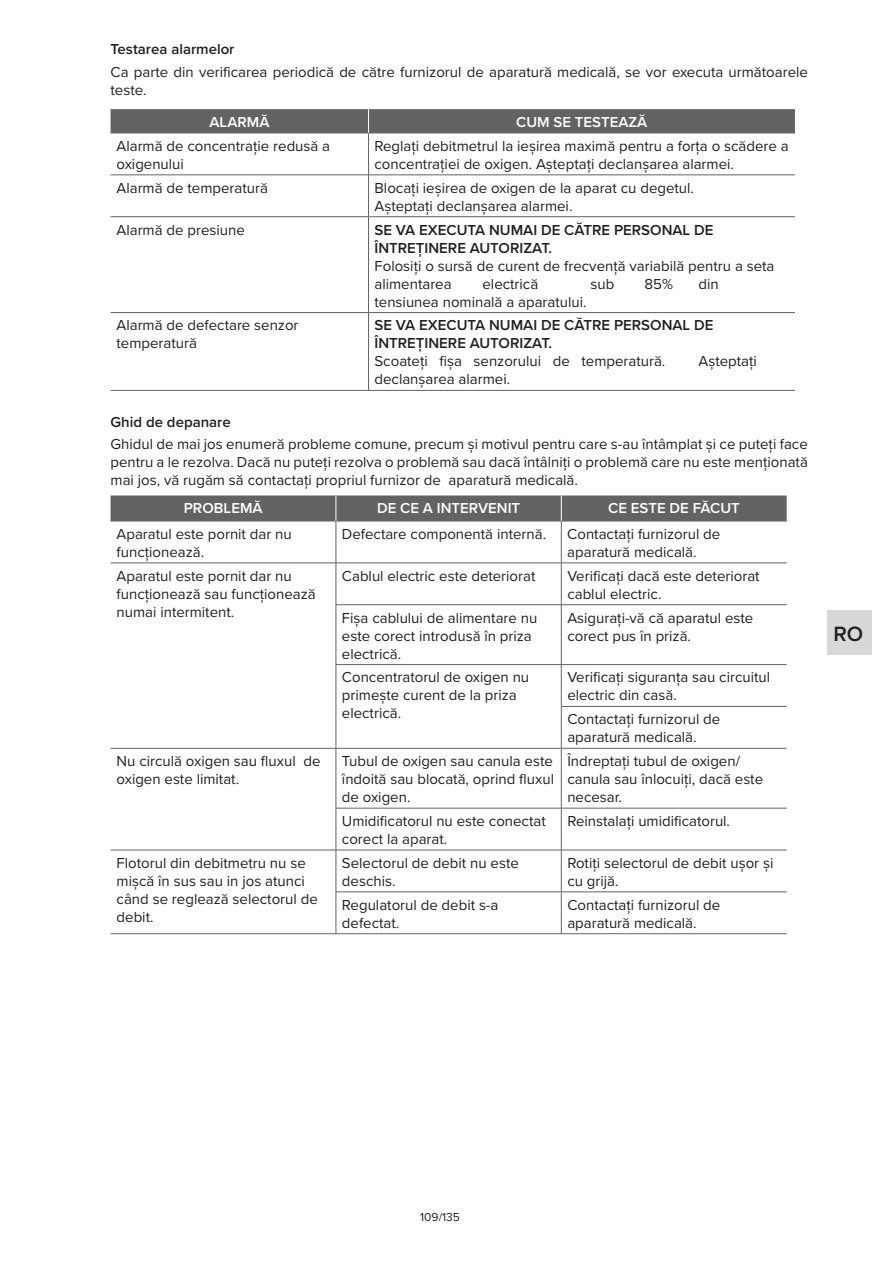
<style>
.page{position:relative;width:893px;height:1263px;background:#fff}
.page>*{position:absolute;margin:0;border:0;box-sizing:border-box;transform-origin:0 0}
.t1{font:600 21.45px "Proxima Nova";color:#231f20}
.t2{font:15px/18px "Proxima Nova";color:#231f20}
.t3{font:600 15px/18px "Proxima Nova";color:#231f20}
.t4{font:600 15px "Proxima Nova";color:#fff}
.t5{font:12px "Proxima Nova";color:#231f20}
</style>
<div class="page">
<div style="left:827px;top:611px;width:45px;height:44px;background:#d7d8da"></div>
<hr style="left:111px;top:133px;width:258px;height:1px;background:#636366">
<hr style="left:369px;top:133px;width:426px;height:1px;background:#636366">
<div style="left:111px;top:109px;width:684px;height:24px;background:#636366"></div>
<hr style="left:111px;top:175px;width:258px;height:1px;background:#636366">
<hr style="left:369px;top:175px;width:426px;height:1px;background:#636366">
<hr style="left:111px;top:216px;width:258px;height:1px;background:#636366">
<hr style="left:369px;top:216px;width:426px;height:1px;background:#636366">
<hr style="left:111px;top:312px;width:258px;height:1px;background:#636366">
<hr style="left:369px;top:312px;width:426px;height:1px;background:#636366">
<hr style="left:111px;top:390px;width:258px;height:1px;background:#636366">
<hr style="left:369px;top:390px;width:426px;height:1px;background:#636366">
<hr style="left:368px;top:133px;width:1px;height:42px;background:#636366">
<hr style="left:368px;top:175px;width:1px;height:41px;background:#636366">
<hr style="left:368px;top:217px;width:1px;height:95px;background:#636366">
<hr style="left:368px;top:313px;width:1px;height:77px;background:#636366">
<hr style="left:111px;top:521px;width:225px;height:1px;background:#636366">
<hr style="left:336px;top:521px;width:225px;height:1px;background:#636366">
<hr style="left:561px;top:521px;width:226px;height:1px;background:#636366">
<div style="left:111px;top:495px;width:676px;height:26px;background:#636366"></div>
<hr style="left:111px;top:563px;width:225px;height:1px;background:#636366">
<hr style="left:336px;top:563px;width:225px;height:1px;background:#636366">
<hr style="left:561px;top:563px;width:226px;height:1px;background:#636366">
<hr style="left:336px;top:604px;width:225px;height:1px;background:#636366">
<hr style="left:561px;top:604px;width:226px;height:1px;background:#636366">
<hr style="left:336px;top:664px;width:225px;height:1px;background:#636366">
<hr style="left:561px;top:664px;width:226px;height:1px;background:#636366">
<hr style="left:561px;top:706px;width:226px;height:1px;background:#636366">
<hr style="left:111px;top:748px;width:225px;height:1px;background:#636366">
<hr style="left:336px;top:748px;width:225px;height:1px;background:#636366">
<hr style="left:561px;top:748px;width:226px;height:1px;background:#636366">
<hr style="left:336px;top:808px;width:225px;height:1px;background:#636366">
<hr style="left:561px;top:808px;width:226px;height:1px;background:#636366">
<hr style="left:111px;top:850px;width:225px;height:1px;background:#636366">
<hr style="left:336px;top:850px;width:225px;height:1px;background:#636366">
<hr style="left:561px;top:850px;width:226px;height:1px;background:#636366">
<hr style="left:336px;top:891px;width:225px;height:1px;background:#636366">
<hr style="left:561px;top:891px;width:226px;height:1px;background:#636366">
<hr style="left:111px;top:933px;width:225px;height:1px;background:#636366">
<hr style="left:336px;top:933px;width:225px;height:1px;background:#636366">
<hr style="left:561px;top:933px;width:226px;height:1px;background:#636366">
<hr style="left:336px;top:521px;width:1px;height:42px;background:#636366">
<hr style="left:561px;top:521px;width:1px;height:42px;background:#636366">
<hr style="left:336px;top:563px;width:1px;height:41px;background:#636366">
<hr style="left:561px;top:563px;width:1px;height:41px;background:#636366">
<hr style="left:336px;top:605px;width:1px;height:59px;background:#636366">
<hr style="left:561px;top:605px;width:1px;height:59px;background:#636366">
<hr style="left:336px;top:665px;width:1px;height:41px;background:#636366">
<hr style="left:561px;top:665px;width:1px;height:41px;background:#636366">
<hr style="left:336px;top:706px;width:1px;height:42px;background:#636366">
<hr style="left:561px;top:707px;width:1px;height:41px;background:#636366">
<hr style="left:336px;top:748px;width:1px;height:60px;background:#636366">
<hr style="left:561px;top:748px;width:1px;height:60px;background:#636366">
<hr style="left:336px;top:808px;width:1px;height:42px;background:#636366">
<hr style="left:561px;top:808px;width:1px;height:42px;background:#636366">
<hr style="left:336px;top:850px;width:1px;height:42px;background:#636366">
<hr style="left:561px;top:850px;width:1px;height:42px;background:#636366">
<hr style="left:336px;top:892px;width:1px;height:41px;background:#636366">
<hr style="left:561px;top:892px;width:1px;height:41px;background:#636366">
<p class="t3" style="left:111px;top:40px;width:125px">Testarea alarmelor</p>
<p class="t2" style="left:111px;top:62px;width:699px">Ca parte din verificarea periodică de către furnizorul de aparatură medicală, se vor executa următoarele teste.</p>
<p class="t4" style="left:210px;top:111px;width:61px">ALARMĂ</p>
<p class="t4" style="left:516px;top:111px;width:133px">CUM SE TESTEAZĂ</p>
<p class="t2" style="left:117px;top:136px;width:215px">Alarmă de concentrație redusă a oxigenului</p>
<p class="t2" style="left:375px;top:136px;width:416px">Reglați debitmetrul la ieșirea maximă pentru a forța o scădere a concentrației de oxigen. Așteptați declanșarea alarmei.</p>
<p class="t2" style="left:117px;top:178px;width:153px">Alarmă de temperatură</p>
<p class="t2" style="left:375px;top:178px;width:321px">Blocați ieșirea de oxigen de la aparat cu degetul.<br>Așteptați declanșarea alarmei.</p>
<p class="t2" style="left:117px;top:220px;width:130px">Alarmă de presiune</p>
<p class="t3" style="left:375px;top:220px;width:340px">SE VA EXECUTA NUMAI DE CĂTRE PERSONAL DE<br>ÎNTREȚINERE AUTORIZAT.</p>
<p class="t2" style="left:375px;top:256px;width:401px">Folosiți o sursă de curent de frecvență variabilă pentru a seta alimentarea</p>
<p class="t2" style="left:483px;top:274px;width:57px">electrică</p>
<p class="t2" style="left:591px;top:274px;width:25px">sub</p>
<p class="t2" style="left:645px;top:274px;width:30px">85%</p>
<p class="t2" style="left:699px;top:274px;width:22px">din</p>
<p class="t2" style="left:375px;top:292px;width:214px">tensiunea nominală a aparatului.</p>
<p class="t2" style="left:117px;top:316px;width:183px">Alarmă de defectare senzor temperatură</p>
<p class="t3" style="left:375px;top:316px;width:340px">SE VA EXECUTA NUMAI DE CĂTRE PERSONAL DE<br>ÎNTREȚINERE AUTORIZAT.</p>
<p class="t2" style="left:375px;top:352px;width:292px">Scoateți fișa senzorului de temperatură.</p>
<p class="t2" style="left:699px;top:352px;width:60px">Așteptați</p>
<p class="t2" style="left:375px;top:370px;width:137px">declanșarea alarmei.</p>
<p class="t3" style="left:111px;top:413px;width:122px">Ghid de depanare</p>
<p class="t2" style="left:111px;top:435px;width:699px;text-align:justify">Ghidul de mai jos enumeră probleme comune, precum și motivul pentru care s-au întâmplat și ce puteți face pentru a le rezolva. Dacă nu puteți rezolva o problemă sau dacă întâlniți o problemă care nu este menționată mai jos, vă rugăm să contactați propriul furnizor de aparatură medicală.</p>
<p class="t4" style="left:184px;top:497px;width:80px">PROBLEMĂ</p>
<p class="t4" style="left:377px;top:497px;width:145px">DE CE A INTERVENIT</p>
<p class="t4" style="left:608px;top:497px;width:133px">CE ESTE DE FĂCUT</p>
<p class="t2" style="left:117px;top:524px;width:177px">Aparatul este pornit dar nu funcționează.</p>
<p class="t2" style="left:342px;top:524px;width:206px">Defectare componentă internă.</p>
<p class="t2" style="left:567px;top:524px;width:154px">Contactați furnizorul de aparatură medicală.</p>
<p class="t2" style="left:117px;top:566px;width:201px">Aparatul este pornit dar nu funcționează sau funcționează numai intermitent.</p>
<p class="t2" style="left:342px;top:566px;width:195px">Cablul electric este deteriorat</p>
<p class="t2" style="left:567px;top:566px;width:194px">Verificați dacă este deteriorat cablul electric.</p>
<p class="t2" style="left:342px;top:608px;width:197px">Fișa cablului de alimentare nu este corect introdusă în priza electrică.</p>
<p class="t2" style="left:567px;top:608px;width:188px">Asigurați-vă că aparatul este corect pus în priză.</p>
<p class="t2" style="left:342px;top:668px;width:189px">Concentratorul de oxigen nu primește curent de la priza electrică.</p>
<p class="t2" style="left:567px;top:668px;width:204px">Verificați siguranța sau circuitul electric din casă.</p>
<p class="t2" style="left:567px;top:710px;width:154px">Contactați furnizorul de aparatură medicală.</p>
<p class="t2" style="left:117px;top:751px;width:205px">Nu circulă oxigen sau fluxul de oxigen este limitat.</p>
<p class="t2" style="left:342px;top:751px;width:214px;text-align:justify">Tubul de oxigen sau canula este îndoită sau blocată, oprind fluxul de oxigen.</p>
<p class="t2" style="left:567px;top:751px;width:197px">Îndreptați tubul de oxigen/ canula sau înlocuiți, dacă este necesar.</p>
<p class="t2" style="left:342px;top:811px;width:205px">Umidificatorul nu este conectat corect la aparat.</p>
<p class="t2" style="left:567px;top:811px;width:164px">Reinstalați umidificatorul.</p>
<p class="t2" style="left:117px;top:853px;width:203px">Flotorul din debitmetru nu se mișcă în sus sau in jos atunci când se reglează selectorul de debit.</p>
<p class="t2" style="left:342px;top:853px;width:178px">Selectorul de debit nu este deschis.</p>
<p class="t2" style="left:567px;top:853px;width:208px">Rotiți selectorul de debit ușor și cu grijă.</p>
<p class="t2" style="left:342px;top:895px;width:158px">Regulatorul de debit s-a defectat.</p>
<p class="t2" style="left:567px;top:895px;width:154px">Contactați furnizorul de aparatură medicală.</p>
<h1 class="t1" style="left:833px;top:618px;width:31px">RO</h1>
<p class="t5" style="left:420px;top:1208px;width:41px">109/135</p>
</div>
